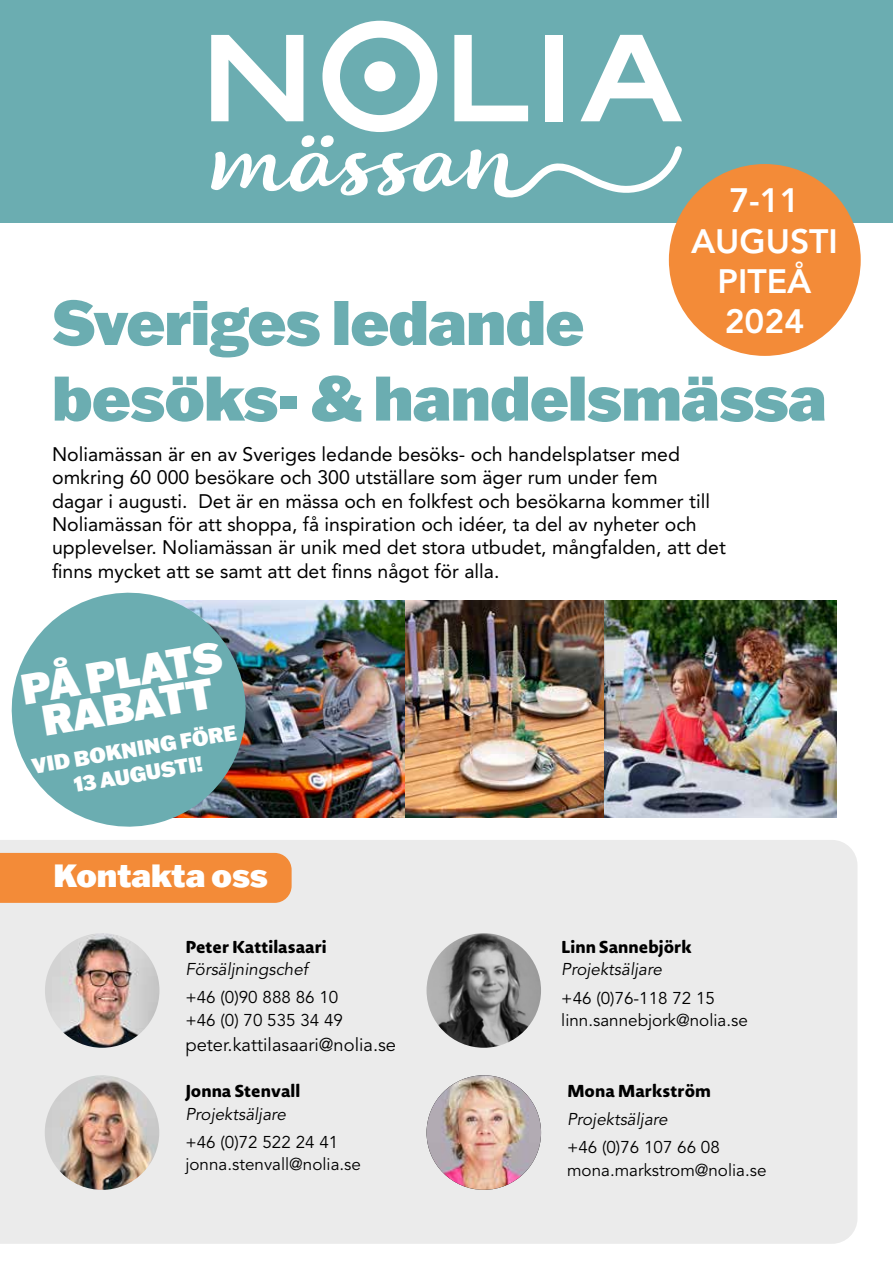
<style>
.page{position:relative;width:893px;height:1263px;background:#fff}
.page>*{position:absolute;margin:0;border:0;box-sizing:border-box;transform-origin:0 0}
.t1{font:900 61.5px "Franklin Gothic ATF";letter-spacing:-.01em;color:#6badb1}
.t2{font:900 42px/34.2px "Franklin Gothic ATF";color:#fff;text-align:center}
.t3{font:800 33.6px/40.3px "Avenir LT Std";color:#fff;text-align:center}
.t4{font:900 31.5px "Franklin Gothic ATF";color:#fff}
.t5{font:900 21px/25.2px "Franklin Gothic ATF";color:#fff;text-align:center}
.t6{font:19.5px/23.4px "Avenir LT Std";color:#000}
.t7{font:18.3px "Avenir LT Std";color:#000}
.t8{font:17.1px/22.6px "Avenir LT Std";color:#000}
.t9{font:italic 17.1px "Avenir LT Std";color:#000}
.t10{font:800 17.1px "Novel Sans Rd Pro";color:#000}
</style>
<div class="page">
<div style="left:0;top:0;width:893px;height:222px;background:#6badb1"></div>
<svg style="left:322px;top:21px;width:115px;height:111px"></svg>
<div style="left:364px;top:61px;width:31px;height:30px;background:#fff;border-radius:50%"></div>
<svg style="left:211px;top:35px;width:92px;height:86px"></svg>
<svg style="left:454px;top:35px;width:74px;height:86px"></svg>
<div style="left:546px;top:35px;width:17px;height:86px;background:#fff"></div>
<svg style="left:580px;top:35px;width:102px;height:86px"></svg>
<div style="left:302px;top:135px;width:12px;height:12px;background:#fff;border-radius:5px"></div>
<div style="left:321px;top:135px;width:13px;height:12px;background:#fff;border-radius:5px"></div>
<svg style="left:211px;top:144px;width:471px;height:54px"></svg>
<div style="left:669px;top:164px;width:192px;height:192px;background:#f38b38;border-radius:50%"></div>
<div style="left:0;top:840px;width:857px;height:404px;background:#ebebeb"></div>
<img style="left:45px;top:1075px;width:114px;height:115px;border-radius:57px">
<img style="left:427px;top:933px;width:114px;height:115px;border-radius:57px">
<img style="left:427px;top:1075px;width:114px;height:115px;border-radius:57px">
<img style="left:45px;top:933px;width:114px;height:115px;border-radius:57px">
<div style="left:0;top:853px;width:292px;height:50px;background:#f38b38"></div>
<img style="left:604px;top:600px;width:232px;height:218px">
<img style="left:258px;top:600px;width:346px;height:218px">
<svg style="left:11px;top:592px;width:247px;height:235px;background:#81b1b5"></svg>
<h3 class="t3" style="left:691px;top:180px;width:148px">7-11<br>AUGUSTI<br>PITEÅ</h3>
<h1 class="t1" style="left:52px;top:281px;width:533px">Sveriges ledande</h1>
<h3 class="t3" style="left:725px;top:301px;width:81px">2024</h3>
<h1 class="t1" style="left:52px;top:357px;width:776px">besöks- &amp; handelsmässa</h1>
<p class="t6" style="left:52px;top:442px;width:675px">Noliamässan är en av Sveriges ledande besöks- och handelsplatser med omkring 60 000 besökare och 300 utställare som äger rum under fem<br>dagar i augusti. Det är en mässa och en folkfest och besökarna kommer till Noliamässan för att shoppa, få inspiration och idéer, ta del av nyheter och upplevelser. Noliamässan är unik med det stora utbudet, mångfalden, att det finns mycket att se samt att det finns något för alla.</p>
<h2 class="t2" style="left:19px;top:671px;width:205px;rotate:-9deg">PÅ PLATS<br>RABATT</h2>
<p class="t5" style="left:30px;top:754px;width:208px;rotate:-10deg">VID BOKNING FÖRE<br>13 AUGUSTI!</p>
<h3 class="t4" style="left:53px;top:854px;width:216px">Kontakta oss</h3>
<p class="t10" style="left:185px;top:934px;width:143px">Peter Kattilasaari</p>
<p class="t9" style="left:185px;top:960px;width:124px">Försäljningschef</p>
<p class="t8" style="left:185px;top:987px;width:159px">+46 (0)90 888 86 10 +46 (0) 70 535 34 49</p>
<p class="t7" style="left:185px;top:1034px;width:212px">peter.kattilasaari@nolia.se</p>
<p class="t10" style="left:185px;top:1078px;width:116px">Jonna Stenvall</p>
<p class="t9" style="left:185px;top:1104px;width:102px">Projektsäljare</p>
<p class="t8" style="left:185px;top:1131px;width:177px">+46 (0)72 522 24 41 jonna.stenvall@nolia.se</p>
<p class="t10" style="left:561px;top:934px;width:132px">Linn Sannebjörk</p>
<p class="t9" style="left:561px;top:960px;width:102px">Projektsäljare</p>
<p class="t8" style="left:561px;top:987px;width:188px">+46 (0)76-118 72 15 linn.sannebjork@nolia.se</p>
<p class="t10" style="left:567px;top:1078px;width:145px">Mona Markström</p>
<p class="t9" style="left:567px;top:1109px;width:102px">Projektsäljare</p>
<p class="t8" style="left:567px;top:1136px;width:201px">+46 (0)76 107 66 08 mona.markstrom@nolia.se</p>
</div>
